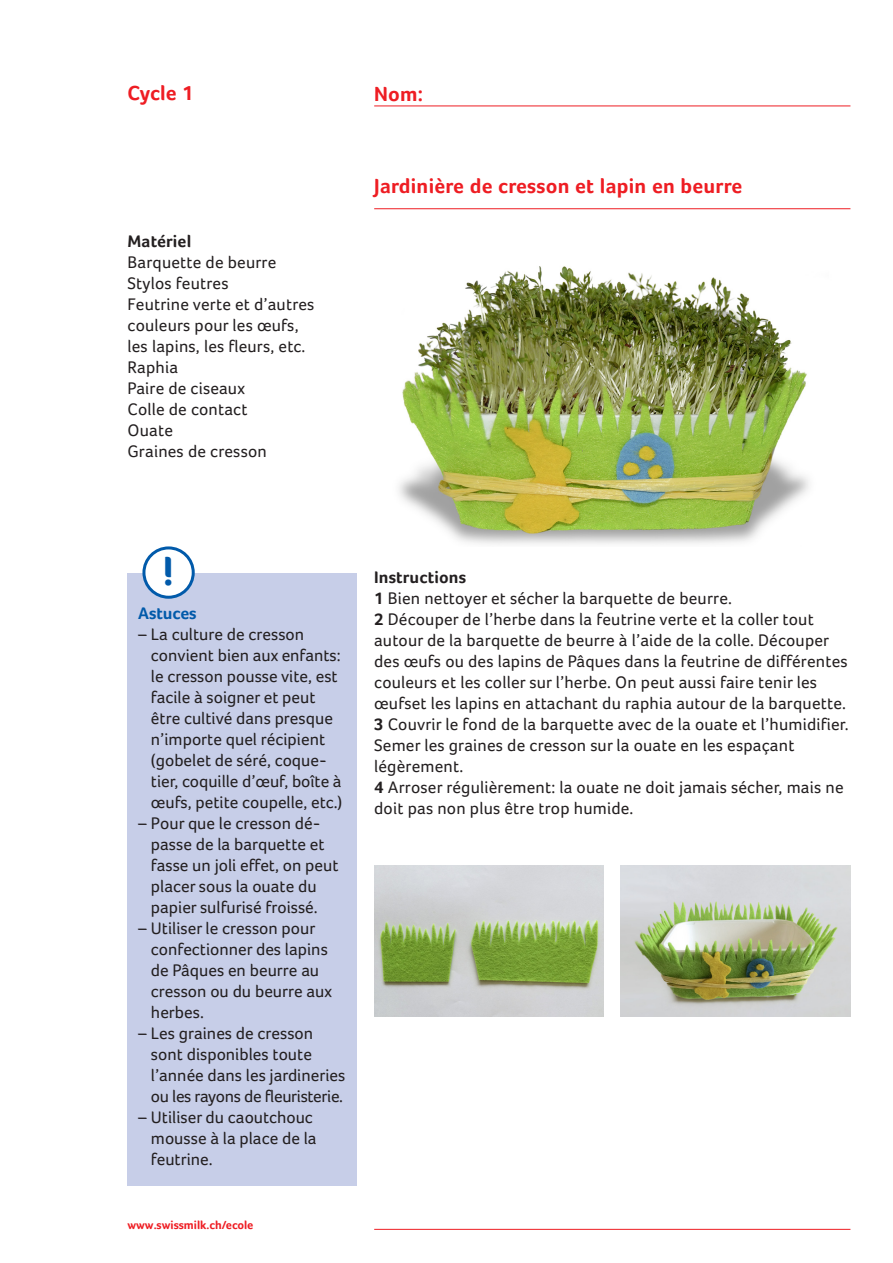
<style>
.page{position:relative;width:893px;height:1263px;background:#fff}
.page>*{position:absolute;margin:0;border:0;box-sizing:border-box;transform-origin:0 0}
.t1{font:700 42px "Foco";color:#015aaa}
.t2{font:700 21px "Foco";letter-spacing:.01em;color:#ee1d23}
.t3{font:17.25px/21px "Foco";letter-spacing:.01em;color:#231f20}
.t4{font:17.25px "Foco";letter-spacing:-.02em;color:#231f20}
.t5{font:700 17.25px "Foco";letter-spacing:.01em;color:#231f20}
.t6{font:700 17.25px "Foco";color:#015aaa}
.t7{font:700 12px "Foco";color:#ee1d23}
.s1{font-weight:700}
</style>
<div class="page">
<hr style="left:374px;top:106px;width:476px;height:1px;background:#ee1d23">
<hr style="left:374px;top:208px;width:476px;height:1px;background:#ee1d23">
<hr style="left:374px;top:1229px;width:476px;height:1px;background:#ee1d23">
<img style="left:399px;top:266px;width:410px;height:278px">
<img style="left:621px;top:865px;width:229px;height:151px">
<img style="left:374px;top:865px;width:230px;height:151px">
<div style="left:128px;top:573px;width:229px;height:613px;background:#c7cee8"></div>
<div style="left:144px;top:548px;width:49px;height:49px;background:#fff;border-radius:50%"></div>
<div style="left:142px;top:546px;width:53px;height:53px;border:3px solid #015aaa;border-radius:50%"></div>
<p class="t2" style="left:128px;top:80px;width:68px">Cycle 1</p>
<p class="t2" style="left:374px;top:82px;width:50px">Nom:</p>
<p class="t5" style="left:128px;top:231px;width:65px">Matériel</p>
<p class="t3" style="left:128px;top:252px;width:150px">Barquette de beurre</p>
<p class="t3" style="left:128px;top:273px;width:103px">Stylos feutres</p>
<p class="t3" style="left:128px;top:294px;width:188px">Feutrine verte et d’autres</p>
<p class="t3" style="left:128px;top:315px;width:172px">couleurs pour les œufs,</p>
<p class="t3" style="left:128px;top:336px;width:179px">les lapins, les fleurs, etc.</p>
<p class="t3" style="left:128px;top:357px;width:52px">Raphia</p>
<p class="t3" style="left:128px;top:378px;width:119px">Paire de ciseaux</p>
<p class="t3" style="left:128px;top:399px;width:122px">Colle de contact</p>
<p class="t3" style="left:128px;top:420px;width:47px">Ouate</p>
<p class="t3" style="left:128px;top:441px;width:141px">Graines de cresson</p>
<p class="t2" style="left:374px;top:174px;width:370px">Jardinière de cresson et lapin en beurre</p>
<p class="t1" style="left:162px;top:546px;width:13px">!</p>
<p class="t6" style="left:138px;top:603px;width:60px">Astuces</p>
<p class="t3" style="left:138px;top:624px;width:168px">– La culture de cresson</p>
<p class="t3" style="left:151px;top:645px;width:193px">convient bien aux enfants: le cresson pousse vite, est facile à soigner et peut être cultivé dans presque n’importe quel récipient (gobelet de séré, coque&shy;tier, coquille d’œuf, boîte à œufs, petite coupelle, etc.)</p>
<p class="t3" style="left:138px;top:813px;width:188px;text-align:right">– Pour que le cresson dé&shy;passe de la barquette et</p>
<p class="t3" style="left:151px;top:855px;width:189px">fasse un joli effet, on peut</p>
<p class="t3" style="left:151px;top:876px;width:167px">placer sous la ouate du</p>
<p class="t3" style="left:151px;top:897px;width:168px">papier sulfurisé froissé.</p>
<p class="t3" style="left:138px;top:918px;width:179px">– Utiliser le cresson pour</p>
<p class="t3" style="left:151px;top:939px;width:178px">confectionner des lapins</p>
<p class="t3" style="left:151px;top:960px;width:170px">de Pâques en beurre au</p>
<p class="t3" style="left:151px;top:981px;width:182px">cresson ou du beurre aux</p>
<p class="t3" style="left:151px;top:1002px;width:54px">herbes.</p>
<p class="t3" style="left:138px;top:1023px;width:177px">– Les graines de cresson</p>
<p class="t3" style="left:151px;top:1044px;width:162px">sont disponibles toute</p>
<p class="t3" style="left:151px;top:1065px;width:196px">l’année dans les jardineries</p>
<p class="t4" style="left:151px;top:1086px;width:194px">ou les rayons de fleuristerie.</p>
<p class="t3" style="left:138px;top:1107px;width:176px">– Utiliser du caoutchouc</p>
<p class="t3" style="left:151px;top:1128px;width:167px">mousse à la place de la</p>
<p class="t3" style="left:151px;top:1149px;width:63px">feutrine.</p>
<p class="t7" style="left:128px;top:1218px;width:127px">www.swissmilk.ch/ecole</p>
<p class="t5" style="left:374px;top:567px;width:94px">Instructions</p>
<p class="t3" style="left:374px;top:588px;width:359px"><span class="s1">1</span> Bien nettoyer et sécher la barquette de beurre.</p>
<p class="t3" style="left:374px;top:609px;width:441px"><span class="s1">2</span> Découper de l’herbe dans la feutrine verte et la coller tout</p>
<p class="t3" style="left:374px;top:630px;width:457px">autour de la barquette de beurre à l’aide de la colle. Découper</p>
<p class="t3" style="left:374px;top:651px;width:475px">des œufs ou des lapins de Pâques dans la feutrine de différentes</p>
<p class="t3" style="left:374px;top:672px;width:473px">couleurs et les coller sur l’herbe. On peut aussi faire tenir les œufset les lapins en attachant du raphia autour de la barquette.</p>
<p class="t3" style="left:374px;top:714px;width:476px"><span class="s1">3</span> Couvrir le fond de la barquette avec de la ouate et l’humidifier.</p>
<p class="t3" style="left:374px;top:735px;width:422px">Semer les graines de cresson sur la ouate en les espaçant légèrement.</p>
<p class="t3" style="left:374px;top:777px;width:471px"><span class="s1">4</span> Arroser régulièrement: la ouate ne doit jamais sécher, mais ne</p>
<p class="t3" style="left:374px;top:798px;width:261px">doit pas non plus être trop humide.</p>
</div>
